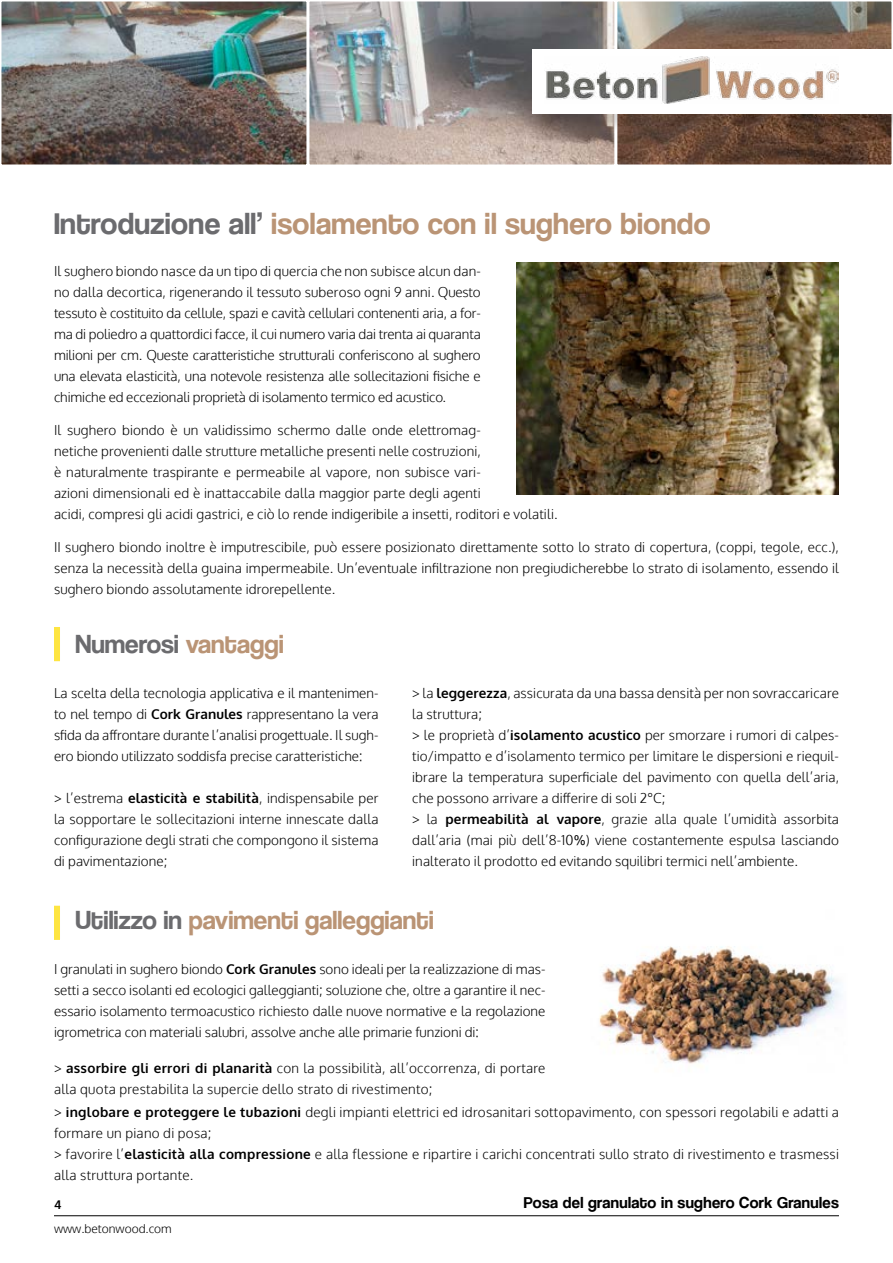
<style>
.page{position:relative;width:893px;height:1263px;background:#fff}
.page>*{position:absolute;margin:0;border:0;box-sizing:border-box;transform-origin:0 0}
.t1{font:31.5px "Coolvetica Rg";letter-spacing:.01em;color:#ba9475}
.t2{font:27px "Coolvetica Rg";color:#ba9475}
.t3{font:27px "Coolvetica Rg";color:#6b6b6e}
.t4{font:16.5px "Coolvetica Rg";letter-spacing:.02em;color:#000}
.t5{font:300 13.5px/21px "Oxygen";letter-spacing:.01em;color:#000;text-align:justify}
.t6{font:300 12px "Oxygen";color:#000}
.t7{font:700 12px "Oxygen";color:#000}
.s1{color:#6b6b6e}
.s2{color:#ba9475}
.s3{font-weight:700}
.s4{font-family:"Arial";font-weight:400}
</style>
<div class="page">
<hr style="left:54px;top:1215px;width:785px;height:1px;background:#000">
<div style="left:54px;top:906px;width:6px;height:34px;background:#fee542"></div>
<div style="left:54px;top:627px;width:6px;height:34px;background:#fee542"></div>
<img style="left:516px;top:262px;width:322px;height:232px">
<img style="left:599px;top:946px;width:243px;height:118px">
<img style="left:1px;top:1px;width:306px;height:164px">
<svg style="left:617px;top:1px;width:275px;height:164px;background:#79665a"></svg>
<svg style="left:309px;top:1px;width:306px;height:164px;background:#9d9998"></svg>
<div style="left:535px;top:52px;width:358px;height:81px;background:#000;opacity:.15"></div>
<div style="left:533px;top:49px;width:360px;height:64px;background:#fff"></div>
<img style="left:545px;top:57px;width:294px;height:46px">
<h1 class="t1" style="left:54px;top:205px;width:658px"><span class="s1">Introduzione all’</span> isolamento con il sughero biondo</h1>
<p class="t5" style="left:54px;top:261px;width:428px">Il sughero biondo nasce da un tipo di quercia che non subisce alcun dan&shy;no dalla decortica, rigenerando il tessuto suberoso ogni 9 anni. Questo tessuto è costituito da cellule, spazi e cavità cellulari contenenti aria, a for&shy;ma di poliedro a quattordici facce, il cui numero varia dai trenta ai quaranta milioni per cm. Queste caratteristiche strutturali conferiscono al sughero una elevata elasticità, una notevole resistenza alle sollecitazioni fisiche e chimiche ed eccezionali proprietà di isolamento termico ed acustico.</p>
<p class="t5" style="left:54px;top:420px;width:505px;text-align:left">Il sughero biondo è un validissimo schermo dalle onde elettromag-<br>netiche provenienti dalle strutture metalliche presenti nelle costruzioni,<br>è naturalmente traspirante e permeabile al vapore, non subisce vari-<br>azioni dimensionali ed è inattaccabile dalla maggior parte degli agenti<br>acidi, compresi gli acidi gastrici, e ciò lo rende indigeribile a insetti, roditori e volatili.</p>
<p class="t5" style="left:54px;top:537px;width:787px">II sughero biondo inoltre è imputrescibile, può essere posizionato direttamente sotto lo strato di copertura, (coppi, tegole, ecc.), senza la necessità della guaina impermeabile. Un’eventuale infiltrazione non pregiudicherebbe lo strato di isolamento, essendo il sughero biondo assolutamente idrorepellente.</p>
<h2 class="t3" style="left:75px;top:628px;width:210px">Numerosi <span class="s2">vantaggi</span></h2>
<p class="t5" style="left:54px;top:683px;width:326px">La scelta della tecnologia applicativa e il mantenimen&shy;to nel tempo di <span class="s3">Cork Granules</span> rappresentano la vera sfida da affrontare durante l’analisi progettuale. Il sugh&shy;ero biondo utilizzato soddisfa precise caratteristiche:</p>
<p class="t5" style="left:54px;top:788px;width:326px">&gt; l’estrema <span class="s3">elasticità e stabilità</span>, indispensabile per la sopportare le sollecitazioni interne innescate dalla configurazione degli strati che compongono il sistema di pavimentazione;</p>
<p class="t5" style="left:412px;top:683px;width:428px;text-align:left">&gt; la <span class="s3">leggerezza</span>, assicurata da una bassa densità per non sovraccaricare la struttura;<br>&gt; le proprietà d’<span class="s3">isolamento acustico</span> per smorzare i rumori di calpes&shy;tio/impatto e d’isolamento termico per limitare le dispersioni e riequil&shy;ibrare la temperatura superficiale del pavimento con quella dell’aria, che possono arrivare a differire di soli 2°C;<br>&gt; la <span class="s3">permeabilità al vapore</span>, grazie alla quale l’umidità assorbita dall’aria (mai più dell’8-10<span class="s4">%</span>) viene costantemente espulsa lasciando inalterato il prodotto ed evitando squilibri termici nell’ambiente.</p>
<h2 class="t2" style="left:75px;top:904px;width:360px"><span class="s1">Utilizzo in</span> pavimenti galleggianti</h2>
<p class="t5" style="left:54px;top:959px;width:493px">I granulati in sughero biondo <span class="s3">Cork Granules</span> sono ideali per la realizzazione di mas&shy;setti a secco isolanti ed ecologici galleggianti; soluzione che, oltre a garantire il nec&shy;essario isolamento termoacustico richiesto dalle nuove normative e la regolazione igrometrica con materiali salubri, assolve anche alle primarie funzioni di:</p>
<p class="t5" style="left:54px;top:1058px;width:493px">&gt; <span class="s3">assorbire gli errori di planarità</span> con la possibilità, all’occorrenza, di portare alla quota prestabilita la supercie dello strato di rivestimento;</p>
<p class="t5" style="left:54px;top:1102px;width:787px;text-align:left">&gt; <span class="s3">inglobare e proteggere le tubazioni</span> degli impianti elettrici ed idrosanitari sottopavimento, con spessori regolabili e adatti a formare un piano di posa;<br>&gt; favorire l’<span class="s3">elasticità alla compressione</span> e alla flessione e ripartire i carichi concentrati sullo strato di rivestimento e trasmessi alla struttura portante.</p>
<p class="t7" style="left:54px;top:1197px;width:9px">4</p>
<p class="t6" style="left:54px;top:1221px;width:119px">www.betonwood.com</p>
<p class="t4" style="left:524px;top:1193px;width:317px">Posa del granulato in sughero Cork Granules</p>
</div>
